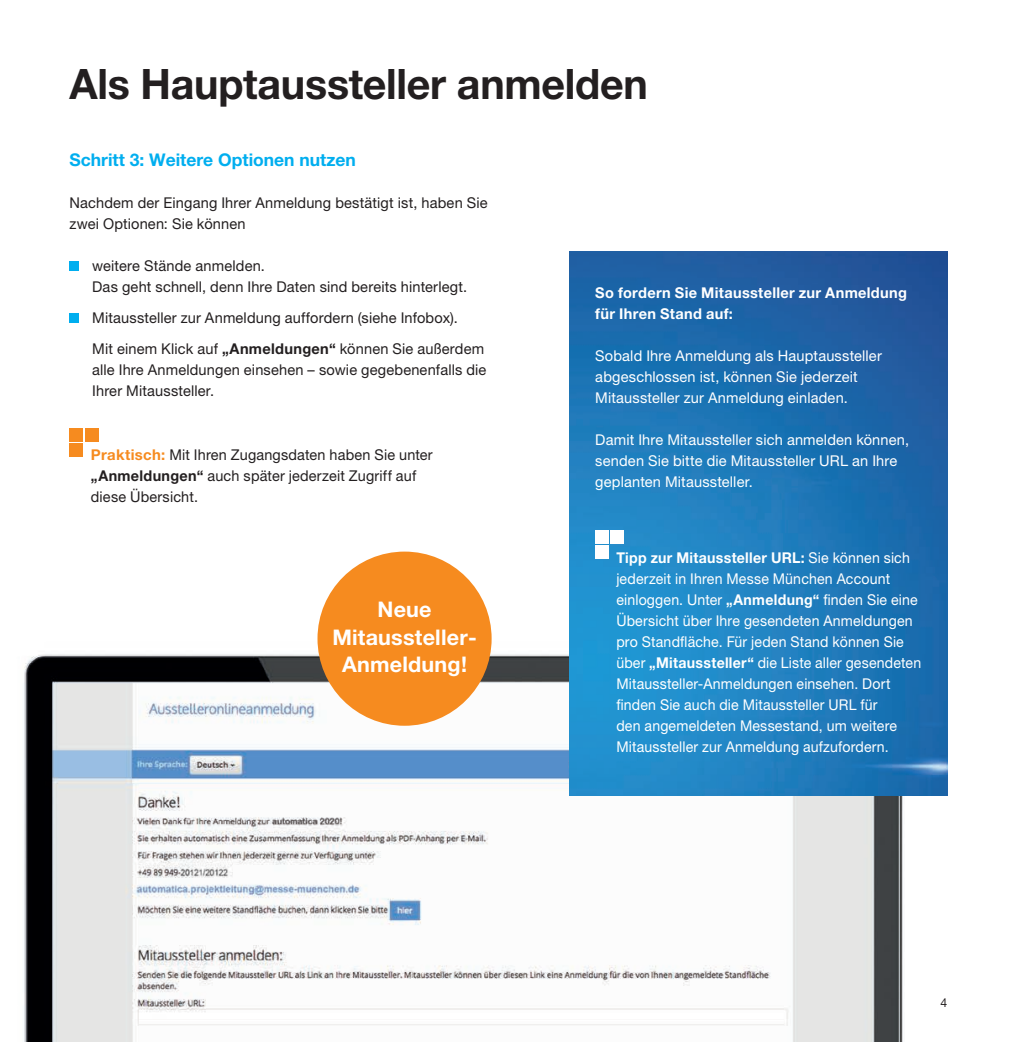
<style>
.page{position:relative;width:1017px;height:1042px;background:#fff}
.page>*{position:absolute;margin:0;border:0;box-sizing:border-box;transform-origin:0 0}
.t1{font:700 42px "Helvetica Neue LT Pro";letter-spacing:-.005em;color:#231f20}
.t2{font:700 21.53px/27.3px "Helvetica Neue LT Pro";letter-spacing:.01em;color:#fff;text-align:center}
.t3{font:700 17.5px "Helvetica Neue LT Pro";color:#00aeef}
.t4{font:14.88px/21px "Helvetica Neue LT Pro";letter-spacing:.01em;color:#231f20}
.t5{font:14.88px/21px "Helvetica Neue LT Pro";letter-spacing:.01em;color:#fff;scale:.95 1}
.t6{font:14.88px/21px "Helvetica Neue LT Pro";letter-spacing:.01em;color:#fff}
.t7{font:700 14.88px/21px "Helvetica Neue LT Pro";letter-spacing:.02em;color:#fff}
.t8{font:12.25px "Helvetica Neue LT Pro";color:#231f20}
.s1{font-weight:700}
.s2{font-weight:700;color:#f68b1f}
</style>
<div class="page">
<img style="left:24px;top:589px;width:924px;height:453px">
<div style="left:317px;top:551px;width:175px;height:175px;background:#f68b1f;border-radius:50%"></div>
<div style="left:69px;top:261px;width:10px;height:10px;background:#00aeef"></div>
<div style="left:69px;top:313px;width:10px;height:10px;background:#00aeef"></div>
<img style="left:569px;top:251px;width:378px;height:544px">
<div style="left:85px;top:428px;width:14px;height:14px;background:#f68b1f"></div>
<div style="left:69px;top:428px;width:14px;height:14px;background:#f68b1f"></div>
<div style="left:69px;top:443px;width:14px;height:14px;background:#f68b1f"></div>
<div style="left:610px;top:530px;width:14px;height:14px;background:#fff"></div>
<div style="left:595px;top:530px;width:14px;height:14px;background:#fff"></div>
<div style="left:595px;top:545px;width:14px;height:14px;background:#fff"></div>
<h1 class="t1" style="left:69px;top:58px;width:580px">Als Hauptaussteller anmelden</h1>
<p class="t3" style="left:69px;top:149px;width:288px">Schritt 3: Weitere Optionen nutzen</p>
<p class="t4" style="left:69px;top:192px;width:420px">Nachdem der Eingang Ihrer Anmeldung bestätigt ist, haben Sie zwei Optionen: Sie können</p>
<p class="t4" style="left:92px;top:255px;width:376px">weitere Stände anmelden.<br>Das geht schnell, denn Ihre Daten sind bereits hinterlegt.</p>
<p class="t4" style="left:92px;top:302px;width:394px;line-height:31px">Mitaussteller zur Anmeldung auffordern (siehe Infobox).<br>Mit einem Klick auf <span class="s1">„Anmeldungen“</span> können Sie außerdem</p>
<p class="t4" style="left:92px;top:359px;width:396px">alle Ihre Anmeldungen einsehen – sowie gegebenenfalls die<br>Ihrer Mitaussteller.</p>
<p class="t4" style="left:91px;top:444px;width:343px"><span class="s2">Praktisch:</span> Mit Ihren Zugangsdaten haben Sie unter <span class="s1">„Anmeldungen“</span> auch später jederzeit Zugriff auf diese Übersicht.</p>
<h2 class="t2" style="left:332px;top:595px;width:144px">Neue<br>Mitaussteller-<br>Anmeldung!</h2>
<p class="t7" style="left:595px;top:281px;width:313px">So fordern Sie Mitaussteller zur Anmeldung für Ihren Stand auf:</p>
<p class="t6" style="left:595px;top:345px;width:288px">Sobald Ihre Anmeldung als Hauptaussteller abgeschlossen ist, können Sie jederzeit<br>Mitaussteller zur Anmeldung einladen.</p>
<p class="t6" style="left:595px;top:429px;width:315px">Damit Ihre Mitaussteller sich anmelden können, senden Sie bitte die Mitaussteller URL an Ihre geplanten Mitaussteller.</p>
<p class="t5" style="left:616px;top:547px;width:322px"><span class="s1">Tipp zur Mitaussteller URL:</span> Sie können sich jederzeit in Ihren Messe München Account einloggen. Unter <span class="s1">„Anmeldung“</span> finden Sie eine Übersicht über Ihre gesendeten Anmeldungen pro Standfläche. Für jeden Stand können Sie über <span class="s1">„Mitaussteller“</span> die Liste aller gesendeten Mitaussteller-Anmeldungen einsehen. Dort finden Sie auch die Mitaussteller URL für<br>den angemeldeten Messestand, um weitere Mitaussteller zur Anmeldung aufzufordern.</p>
<p class="t8" style="left:940px;top:995px;width:8px">4</p>
</div>
